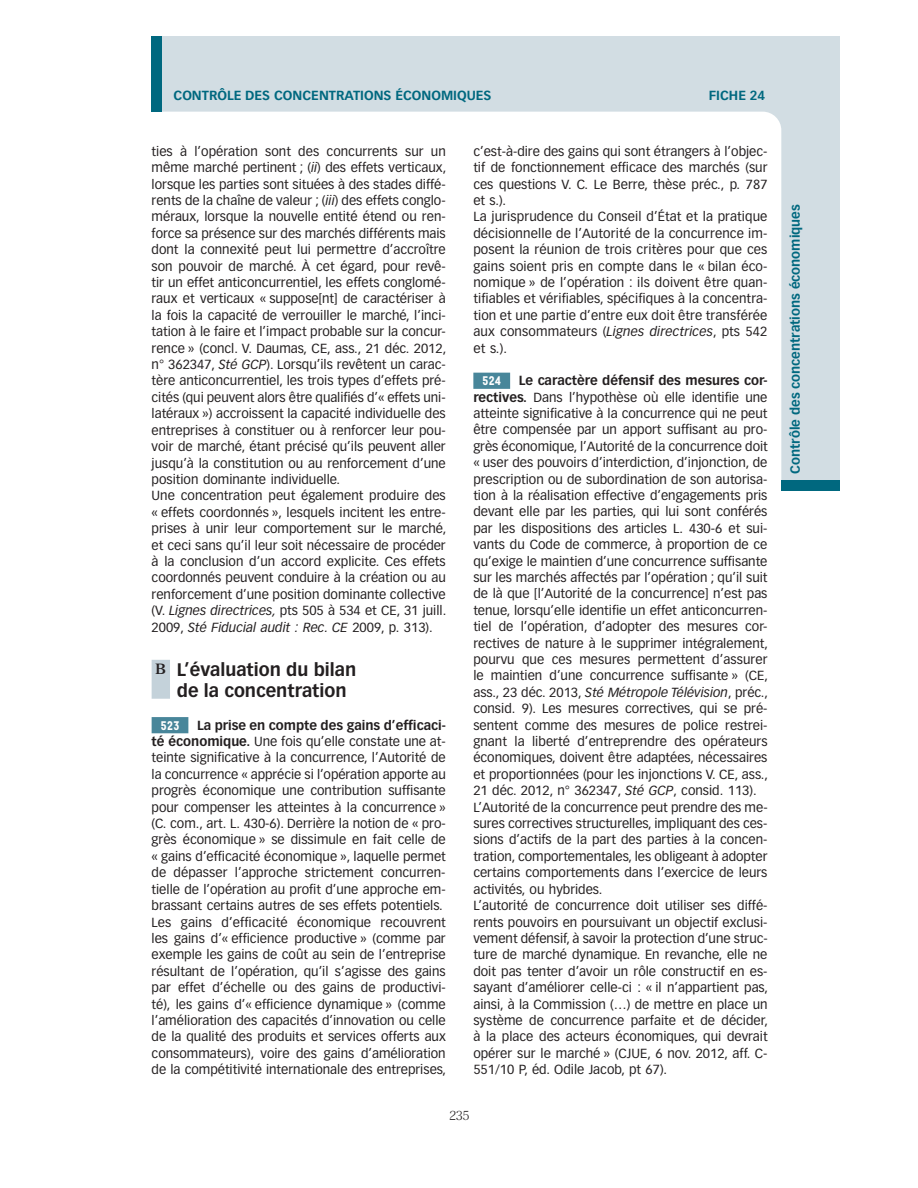
<style>
.page{position:relative;width:918px;height:1188px;background:#fff}
.page>*{position:absolute;margin:0;border:0;box-sizing:border-box;transform-origin:0 0}
.t1{font:700 17.85px/21.3px "Vectora LT Std";color:#231f20}
.t2{font:12.9px/16.4px "Vectora LT Std";color:#231f20}
.t3{font:700 12.9px "Vectora LT Std";color:#00687f}
.t4{font:300 12.9px "Versailles LT Std";color:#231f20}
.s1{font-style:italic}
.s2{font-family:"Versailles LT Std";font-size:14.55px}
.s3{font-family:"Tarzana Narrow";font-weight:700;font-size:14.55px;color:#fff}
.s4{font-weight:700}
</style>
<div class="page">
<svg style="left:162px;top:37px;width:677px;height:443px"></svg>
<div style="left:152px;top:37px;width:10px;height:75px;background:#00687f"></div>
<div style="left:781px;top:480px;width:58px;height:11px;background:#00687f"></div>
<div style="left:152px;top:660px;width:18px;height:39px;background:#c4d2da"></div>
<div style="left:152px;top:717px;width:36px;height:16px;background:#48869a"></div>
<div style="left:473px;top:373px;width:37px;height:16px;background:#48869a"></div>
<p class="t3" style="left:173px;top:88px;width:319px">CONTRÔLE DES CONCENTRATIONS ÉCONOMIQUES</p>
<p class="t3" style="left:709px;top:88px;width:58px">FICHE 24</p>
<p class="t2" style="left:152px;top:143px;width:296px">ties à l’opération sont des concurrents sur un même marché pertinent ; (<span class="s1">ii</span>) des effets verticaux, lorsque les parties sont situées à des stades diffé&shy;rents de la chaîne de valeur ; (<span class="s1">iii</span>) des effets conglo&shy;méraux, lorsque la nouvelle entité étend ou ren&shy;force sa présence sur des marchés différents mais dont la connexité peut lui permettre d’accroître son pouvoir de marché. À cet égard, pour revê&shy;tir un effet anticoncurrentiel, les effets conglomé&shy;raux et verticaux « suppose[nt] de caractériser à la fois la capacité de verrouiller le marché, l’inci&shy;tation à le faire et l’impact probable sur la concur&shy;rence » (concl. V. Daumas, CE, ass., 21 déc. 2012, n° 362347, <span class="s1">Sté GCP</span>). Lorsqu’ils revêtent un carac&shy;tère anticoncurrentiel, les trois types d’effets pré&shy;cités (qui peuvent alors être qualifiés d’« effets uni&shy;latéraux ») accroissent la capacité individuelle des entreprises à constituer ou à renforcer leur pou&shy;voir de marché, étant précisé qu’ils peuvent aller jusqu’à la constitution ou au renforcement d’une position dominante individuelle.<br>Une concentration peut également produire des « effets coordonnés », lesquels incitent les entre&shy;prises à unir leur comportement sur le marché, et ceci sans qu’il leur soit nécessaire de procéder à la conclusion d’un accord explicite. Ces effets coordonnés peuvent conduire à la création ou au renforcement d’une position dominante collective (V. <span class="s1">Lignes directrices,</span> pts 505 à 534 et CE, 31 juill.<br>2009, <span class="s1">Sté Fiducial audit : Rec. CE</span> 2009, p. 313).</p>
<h1 class="t1" style="left:177px;top:659px;width:181px;text-indent:-22px"><span class="s2">B</span> L’évaluation du bilan de la concentration</h1>
<p class="t2" style="left:152px;top:717px;width:296px;text-indent:9px"><span class="s3">523</span> <span class="s4">La prise en compte des gains d’efficaci&shy;té économique.</span> Une fois qu’elle constate une at&shy;teinte significative à la concurrence, l’Autorité de la concurrence « apprécie si l’opération apporte au progrès économique une contribution suffisante pour compenser les atteintes à la concurrence » (C. com., art. L. 430-6). Derrière la notion de « pro&shy;grès économique » se dissimule en fait celle de « gains d’efficacité économique », laquelle permet de dépasser l’approche strictement concurren&shy;tielle de l’opération au profit d’une approche em&shy;brassant certains autres de ses effets potentiels.<br>Les gains d’efficacité économique recouvrent les gains d’« efficience productive » (comme par exemple les gains de coût au sein de l’entreprise résultant de l’opération, qu’il s’agisse des gains par effet d’échelle ou des gains de productivi&shy;té), les gains d’« efficience dynamique » (comme l’amélioration des capacités d’innovation ou celle de la qualité des produits et services offerts aux consommateurs), voire des gains d’amélioration de la compétitivité internationale des entreprises,</p>
<p class="t2" style="left:473px;top:143px;width:296px">c’est- à- dire des gains qui sont étrangers à l’objec&shy;tif de fonctionnement efficace des marchés (sur ces questions V. C. Le Berre, thèse préc., p. 787 et s.).<br>La jurisprudence du Conseil d’État et la pratique décisionnelle de l’Autorité de la concurrence im&shy;posent la réunion de trois critères pour que ces gains soient pris en compte dans le « bilan éco&shy;nomique » de l’opération : ils doivent être quan&shy;tifiables et vérifiables, spécifiques à la concentra&shy;tion et une partie d’entre eux doit être transférée aux consommateurs (<span class="s1">Lignes directrices</span>, pts 542 et s.).</p>
<p class="t2" style="left:473px;top:373px;width:296px;text-indent:9px"><span class="s3">524</span> <span class="s4">Le caractère défensif des mesures cor&shy;rectives.</span> Dans l’hypothèse où elle identifie une atteinte significative à la concurrence qui ne peut être compensée par un apport suffisant au pro&shy;grès économique, l’Autorité de la concurrence doit « user des pouvoirs d’interdiction, d’injonction, de prescription ou de subordination de son autorisa&shy;tion à la réalisation effective d’engagements pris devant elle par les parties, qui lui sont conférés par les dispositions des articles L. 430-6 et sui&shy;vants du Code de commerce, à proportion de ce qu’exige le maintien d’une concurrence suffisante sur les marchés affectés par l’opération ; qu’il suit de là que [l’Autorité de la concurrence] n’est pas tenue, lorsqu’elle identifie un effet anticoncurren&shy;tiel de l’opération, d’adopter des mesures cor&shy;rectives de nature à le supprimer intégralement, pourvu que ces mesures permettent d’assurer le maintien d’une concurrence suffisante » (CE, ass., 23 déc. 2013, <span class="s1">Sté Métropole Télévision</span>, préc., consid. 9). Les mesures correctives, qui se pré&shy;sentent comme des mesures de police restrei&shy;gnant la liberté d’entreprendre des opérateurs économiques, doivent être adaptées, nécessaires et proportionnées (pour les injonctions V. CE, ass., 21 déc. 2012, n° 362347, <span class="s1">Sté GCP</span>, consid. 113).<br>L’Autorité de la concurrence peut prendre des me&shy;sures correctives structurelles, impliquant des ces&shy;sions d’actifs de la part des parties à la concen&shy;tration, comportementales, les obligeant à adopter certains comportements dans l’exercice de leurs activités, ou hybrides.<br>L’autorité de concurrence doit utiliser ses diffé&shy;rents pouvoirs en poursuivant un objectif exclusi&shy;vement défensif, à savoir la protection d’une struc&shy;ture de marché dynamique. En revanche, elle ne doit pas tenter d’avoir un rôle constructif en es&shy;sayant d’améliorer celle- ci : « il n’appartient pas, ainsi, à la Commission (…) de mettre en place un système de concurrence parfaite et de décider, à la place des acteurs économiques, qui devrait opérer sur le marché » (CJUE, 6 nov. 2012, aff. C-551/10 P, éd. Odile Jacob, pt 67).</p>
<p class="t4" style="left:449px;top:1108px;width:22px">235</p>
<p class="t3" style="left:788px;top:474px;width:271px;rotate:-90deg">Contrôle des concentrations économiques</p>
</div>
